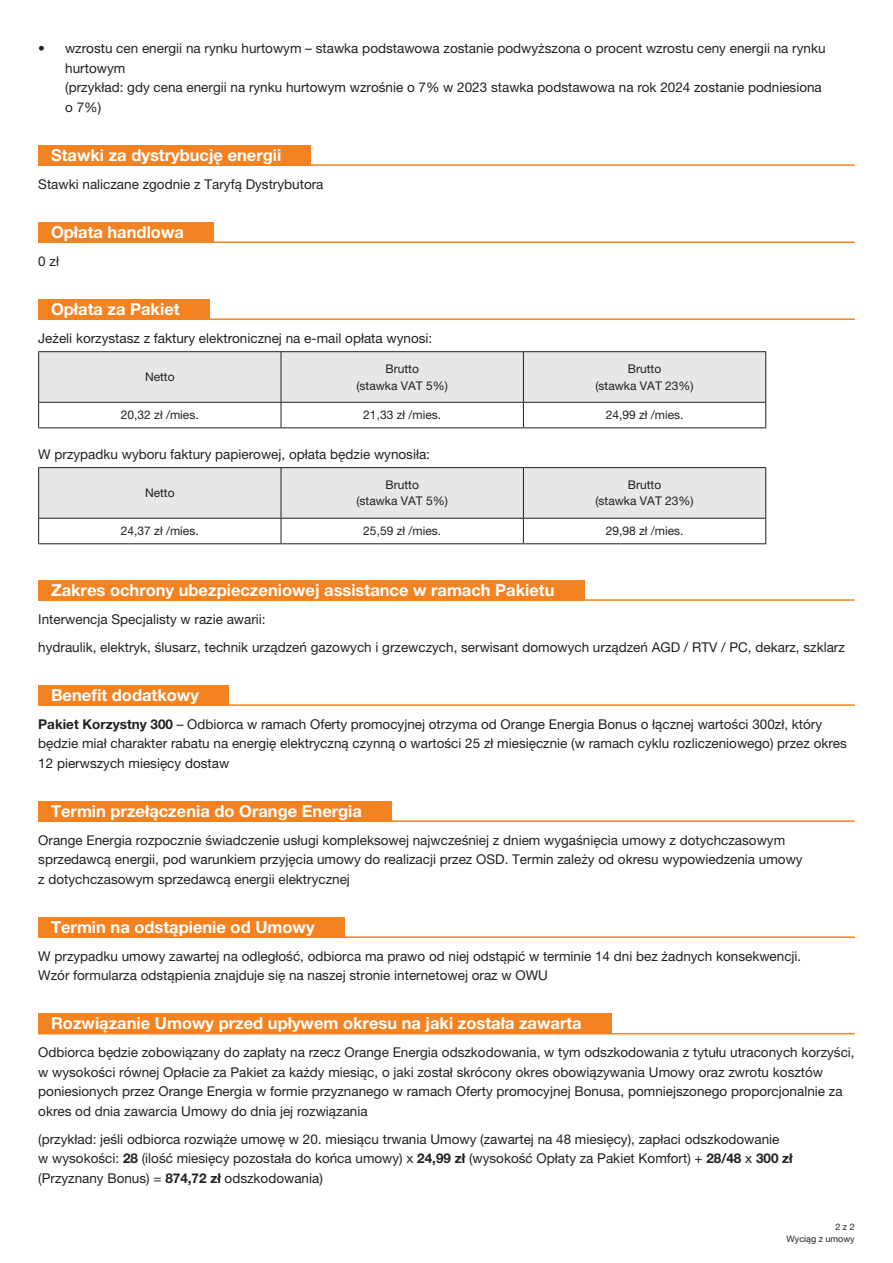
<style>
.page{position:relative;width:893px;height:1263px;background:#fff}
.page>*{position:absolute;margin:0;border:0;box-sizing:border-box;transform-origin:0 0}
.t1{font:700 16.5px "Helvetica Neue LT Pro";color:#fff}
.t2{font:13.5px/19.5px "Helvetica Neue LT Pro";color:#231f20}
.t3{font:12px/16.5px "Helvetica Neue LT Pro";color:#231f20;text-align:center}
.t4{font:9px/12px "Helvetica Neue LT Pro";color:#231f20;text-align:right}
.s1{font-weight:700}
</style>
<div class="page">
<div style="left:38px;top:145px;width:273px;height:20px;background:#f58220"></div>
<hr style="left:38px;top:164px;width:817px;height:2px;background:#f58220">
<div style="left:38px;top:222px;width:176px;height:20px;background:#f58220"></div>
<hr style="left:38px;top:241px;width:817px;height:2px;background:#f58220">
<div style="left:38px;top:299px;width:171px;height:20px;background:#f58220"></div>
<hr style="left:38px;top:318px;width:817px;height:2px;background:#f58220">
<div style="left:38px;top:580px;width:546px;height:20px;background:#f58220"></div>
<hr style="left:38px;top:599px;width:817px;height:2px;background:#f58220">
<div style="left:38px;top:685px;width:191px;height:20px;background:#f58220"></div>
<hr style="left:38px;top:704px;width:817px;height:2px;background:#f58220">
<div style="left:38px;top:801px;width:354px;height:20px;background:#f58220"></div>
<hr style="left:38px;top:820px;width:817px;height:2px;background:#f58220">
<div style="left:38px;top:917px;width:306px;height:20px;background:#f58220"></div>
<hr style="left:38px;top:936px;width:817px;height:2px;background:#f58220">
<div style="left:38px;top:1013px;width:573px;height:21px;background:#f58220"></div>
<hr style="left:38px;top:1033px;width:817px;height:1px;background:#f58220">
<svg style="left:38px;top:352px;width:728px;height:75px"></svg>
<hr style="left:38px;top:427px;width:243px;height:1px;background:#231f20">
<hr style="left:281px;top:427px;width:242px;height:1px;background:#231f20">
<hr style="left:523px;top:427px;width:243px;height:1px;background:#231f20">
<hr style="left:38px;top:351px;width:243px;height:1px;background:#231f20">
<hr style="left:38px;top:352px;width:1px;height:50px;background:#231f20">
<hr style="left:281px;top:351px;width:242px;height:1px;background:#231f20">
<hr style="left:523px;top:351px;width:243px;height:1px;background:#231f20">
<hr style="left:765px;top:352px;width:1px;height:50px;background:#231f20">
<hr style="left:38px;top:402px;width:243px;height:1px;background:#231f20">
<hr style="left:281px;top:402px;width:242px;height:1px;background:#231f20">
<hr style="left:523px;top:402px;width:243px;height:1px;background:#231f20">
<svg style="left:38px;top:468px;width:728px;height:75px"></svg>
<hr style="left:38px;top:543px;width:243px;height:1px;background:#231f20">
<hr style="left:281px;top:543px;width:242px;height:1px;background:#231f20">
<hr style="left:523px;top:543px;width:243px;height:1px;background:#231f20">
<hr style="left:38px;top:467px;width:243px;height:1px;background:#231f20">
<hr style="left:38px;top:468px;width:1px;height:50px;background:#231f20">
<hr style="left:281px;top:467px;width:242px;height:1px;background:#231f20">
<hr style="left:523px;top:467px;width:243px;height:1px;background:#231f20">
<hr style="left:765px;top:468px;width:1px;height:50px;background:#231f20">
<hr style="left:38px;top:518px;width:243px;height:1px;background:#231f20">
<hr style="left:281px;top:518px;width:242px;height:1px;background:#231f20">
<hr style="left:523px;top:518px;width:243px;height:1px;background:#231f20">
<p class="t2" style="left:65px;top:38px;width:762px;text-indent:-27px">• wzrostu cen energii na rynku hurtowym – stawka podstawowa zostanie podwyższona o procent wzrostu ceny energii na rynku hurtowym<br>(przykład: gdy cena energii na rynku hurtowym wzrośnie o 7% w 2023 stawka podstawowa na rok 2024 zostanie podniesiona o 7%)</p>
<p class="t1" style="left:51px;top:145px;width:232px">Stawki za dystrybucję energii</p>
<p class="t2" style="left:38px;top:174px;width:287px">Stawki naliczane zgodnie z Taryfą Dystrybutora</p>
<p class="t1" style="left:51px;top:222px;width:134px">Opłata handlowa</p>
<p class="t2" style="left:38px;top:251px;width:22px">0 zł</p>
<p class="t1" style="left:51px;top:299px;width:130px">Opłata za Pakiet</p>
<p class="t2" style="left:38px;top:328px;width:395px">Jeżeli korzystasz z faktury elektronicznej na e-mail opłata wynosi:</p>
<p class="t3" style="left:145px;top:369px;width:31px">Netto</p>
<p class="t3" style="left:356px;top:360px;width:93px">Brutto<br>(stawka VAT 5%)</p>
<p class="t3" style="left:595px;top:360px;width:100px">Brutto<br>(stawka VAT 23%)</p>
<p class="t3" style="left:121px;top:407px;width:79px">20,32 zł /mies.</p>
<p class="t3" style="left:363px;top:407px;width:79px">21,33 zł /mies.</p>
<p class="t3" style="left:606px;top:407px;width:79px">24,99 zł /mies.</p>
<p class="t2" style="left:38px;top:444px;width:393px">W przypadku wyboru faktury papierowej, opłata będzie wynosiła:</p>
<p class="t3" style="left:145px;top:484px;width:31px">Netto</p>
<p class="t3" style="left:356px;top:476px;width:93px">Brutto<br>(stawka VAT 5%)</p>
<p class="t3" style="left:595px;top:476px;width:100px">Brutto<br>(stawka VAT 23%)</p>
<p class="t3" style="left:121px;top:523px;width:79px">24,37 zł /mies.</p>
<p class="t3" style="left:363px;top:523px;width:79px">25,59 zł /mies.</p>
<p class="t3" style="left:606px;top:523px;width:79px">29,98 zł /mies.</p>
<p class="t1" style="left:51px;top:580px;width:505px">Zakres ochrony ubezpieczeniowej assistance w ramach Pakietu</p>
<p class="t2" style="left:38px;top:605px;width:808px;line-height:28px">Interwencja Specjalisty w razie awarii:<br>hydraulik, elektryk, ślusarz, technik urządzeń gazowych i grzewczych, serwisant domowych urządzeń AGD / RTV / PC, dekarz, szklarz</p>
<p class="t1" style="left:51px;top:685px;width:149px">Benefit dodatkowy</p>
<p class="t2" style="left:38px;top:714px;width:810px"><span class="s1">Pakiet Korzystny 300</span> – Odbiorca w ramach Oferty promocyjnej otrzyma od Orange Energia Bonus o łącznej wartości 300zł, który będzie miał charakter rabatu na energię elektryczną czynną o wartości 25 zł miesięcznie (w ramach cyklu rozliczeniowego) przez okres<br>12 pierwszych miesięcy dostaw</p>
<p class="t1" style="left:51px;top:801px;width:312px">Termin przełączenia do Orange Energia</p>
<p class="t2" style="left:38px;top:830px;width:766px">Orange Energia rozpocznie świadczenie usługi kompleksowej najwcześniej z dniem wygaśnięcia umowy z dotychczasowym sprzedawcą energii, pod warunkiem przyjęcia umowy do realizacji przez OSD. Termin zależy od okresu wypowiedzenia umowy z dotychczasowym sprzedawcą energii elektrycznej</p>
<p class="t1" style="left:51px;top:917px;width:265px">Termin na odstąpienie od Umowy</p>
<p class="t2" style="left:38px;top:946px;width:765px">W przypadku umowy zawartej na odległość, odbiorca ma prawo od niej odstąpić w terminie 14 dni bez żadnych konsekwencji.<br>Wzór formularza odstąpienia znajduje się na naszej stronie internetowej oraz w OWU</p>
<p class="t1" style="left:51px;top:1013px;width:532px">Rozwiązanie Umowy przed upływem okresu na jaki została zawarta</p>
<p class="t2" style="left:38px;top:1042px;width:818px">Odbiorca będzie zobowiązany do zapłaty na rzecz Orange Energia odszkodowania, w tym odszkodowania z tytułu utraconych korzyści, w wysokości równej Opłacie za Pakiet za każdy miesiąc, o jaki został skrócony okres obowiązywania Umowy oraz zwrotu kosztów poniesionych przez Orange Energia w formie przyznanego w ramach Oferty promocyjnej Bonusa, pomniejszonego proporcjonalnie za okres od dnia zawarcia Umowy do dnia jej rozwiązania</p>
<p class="t2" style="left:38px;top:1129px;width:756px">(przykład: jeśli odbiorca rozwiąże umowę w 20. miesiącu trwania Umowy (zawartej na 48 miesięcy), zapłaci odszkodowanie w wysokości: <span class="s1">28</span> (ilość miesięcy pozostała do końca umowy) x <span class="s1">24,99 zł</span> (wysokość Opłaty za Pakiet Komfort) + <span class="s1">28/48</span> x <span class="s1">300 zł </span>(Przyznany Bonus) = <span class="s1">874,72 zł</span> odszkodowania)</p>
<p class="t4" style="left:786px;top:1220px;width:70px">2 z 2<br>Wyciąg z umowy</p>
</div>
